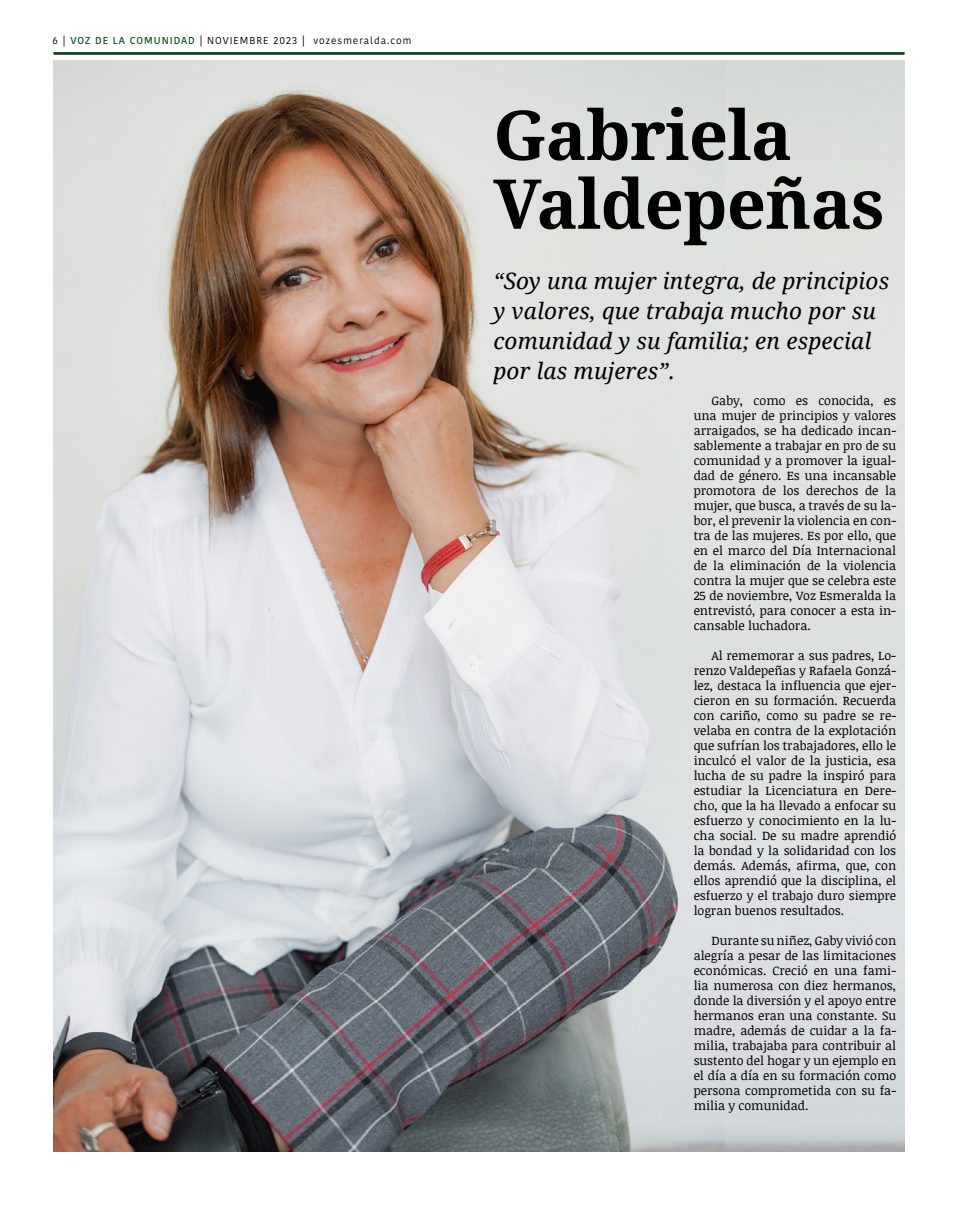
<style>
.page{position:relative;width:957px;height:1205px;background:#fff}
.page>*{position:absolute;margin:0;border:0;box-sizing:border-box;transform-origin:0 0}
.t1{font:700 68.75px/68.8px "Droid Serif";letter-spacing:-.01em;color:#000}
.t2{font:italic 22.5px/30px "Droid Serif";letter-spacing:.01em;color:#000}
.t3{font:12.5px/15px "Noticia Text";color:#000;text-align:justify}
.t4{font:10px "Kohinoor Devanagari";letter-spacing:.1em;color:#000}
.s1{font-weight:600}
.s2{font-weight:600;color:#005017}
</style>
<div class="page">
<img style="left:54px;top:61px;width:851px;height:1091px">
<hr style="left:54px;top:52px;width:850px;height:3px;background:#005017">
<p class="t4" style="left:53px;top:35px;width:360px">6 <span class="s1">|</span> <span class="s2">VOZ DE LA COMUNIDAD</span> <span class="s1">|</span> NOVIEMBRE 2023 <span class="s1">|</span> vozesmeralda.com</p>
<h1 class="t1" style="left:493px;top:102px;width:393px">Gabriela<br>Valdepeñas</h1>
<h2 class="t2" style="left:493px;top:266px;width:397px">“Soy una mujer integra, de principios y valores, que trabaja mucho por su comunidad y su familia; en especial por las mujeres”.</h2>
<p class="t3" style="left:693px;top:393px;width:204px;text-indent:18px">Gaby, como es conocida, es una mujer de principios y valores arraigados, se ha dedicado incan&shy;sablemente a trabajar en pro de su comunidad y a promover la igual&shy;dad de género. Es una incansable promotora de los derechos de la mujer, que busca, a través de su la&shy;bor, el prevenir la violencia en con&shy;tra de las mujeres. Es por ello, que en el marco del Día Internacional de la eliminación de la violencia contra la mujer que se celebra este 25 de noviembre, Voz Esmeralda la entrevistó, para conocer a esta in&shy;cansable luchadora.</p>
<p class="t3" style="left:693px;top:648px;width:204px;text-indent:18px">Al rememorar a sus padres, Lo&shy;renzo Valdepeñas y Rafaela Gonzá&shy;lez, destaca la influencia que ejer&shy;cieron en su formación. Recuerda con cariño, como su padre se re&shy;velaba en contra de la explotación que sufrían los trabajadores, ello le inculcó el valor de la justicia, esa lucha de su padre la inspiró para estudiar la Licenciatura en Dere&shy;cho, que la ha llevado a enfocar su esfuerzo y conocimiento en la lu&shy;cha social. De su madre aprendió la bondad y la solidaridad con los demás. Además, afirma, que, con ellos aprendió que la disciplina, el esfuerzo y el trabajo duro siempre logran buenos resultados.</p>
<p class="t3" style="left:693px;top:933px;width:204px;text-indent:18px">Durante su niñez, Gaby vivió con alegría a pesar de las limitaciones económicas. Creció en una fami&shy;lia numerosa con diez hermanos, donde la diversión y el apoyo entre hermanos eran una constante. Su madre, además de cuidar a la fa&shy;milia, trabajaba para contribuir al sustento del hogar y un ejemplo en el día a día en su formación como persona comprometida con su fa&shy;milia y comunidad.</p>
</div>
